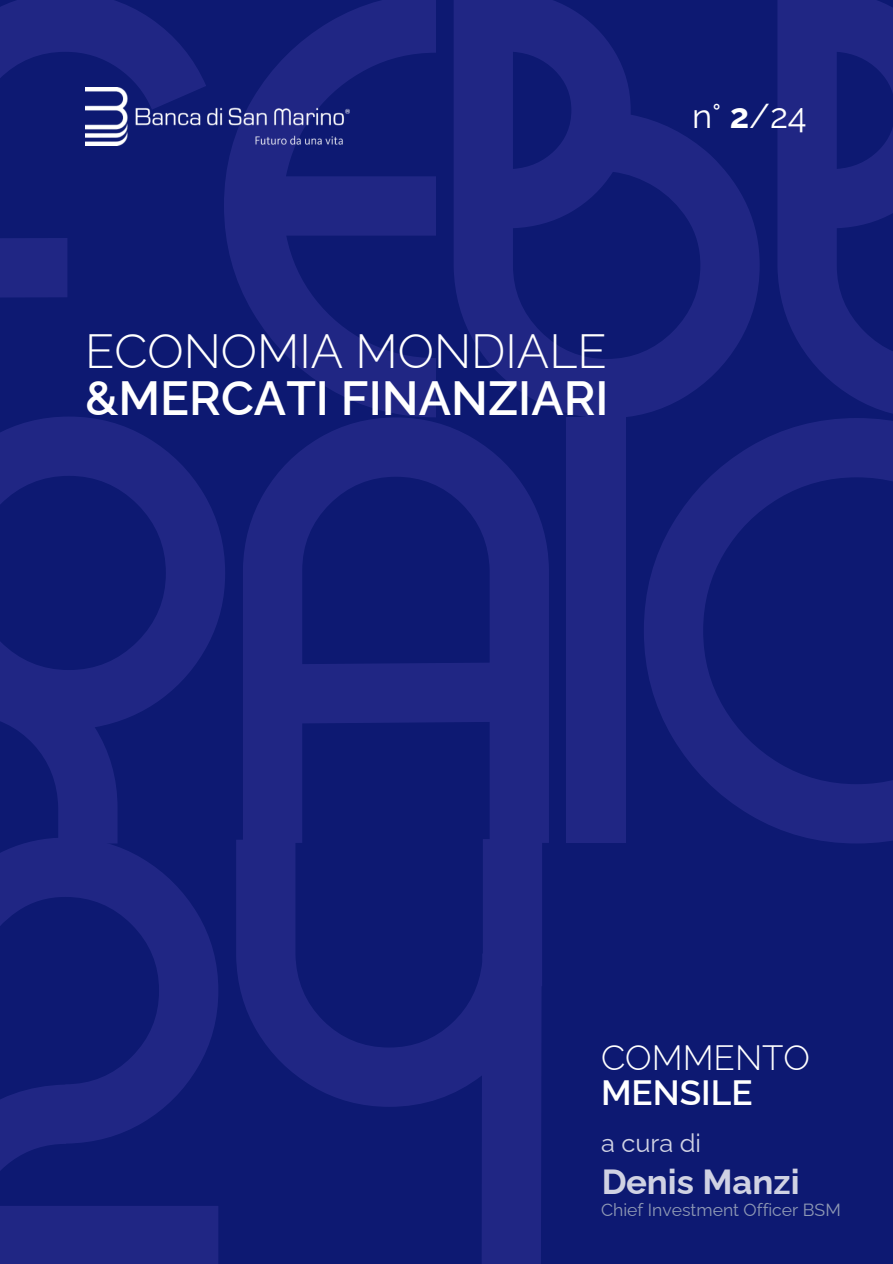
<style>
.page{position:relative;width:893px;height:1264px;background:#fff}
.page>*{position:absolute;margin:0;border:0;box-sizing:border-box;transform-origin:0 0}
.t1{font:600 48px "Raleway";color:#fff}
.t2{font:300 48px "Raleway";color:#fff}
.t3{font:300 35.1px "Raleway";color:#fff}
.t4{font:600 35.1px "Raleway";color:#fff}
.t5{font:700 34.8px "Raleway";color:#fff}
.t6{font:34.5px "Raleway";color:#fff}
.t7{font:25.5px "Raleway";color:#fff}
.t8{font:17.55px "Raleway";color:#adb7c4}
.s1{font-weight:700}
</style>
<div class="page">
<div style="left:0;top:0;width:892px;height:1263px;background:#0d1972"></div>
<img style="left:85px;top:87px;width:264px;height:58px">
<h1 class="t2" style="left:85px;top:322px;width:523px">ECONOMIA MONDIALE</h1>
<h1 class="t1" style="left:85px;top:370px;width:525px">&amp;MERCATI FINANZIARI</h1>
<h3 class="t6" style="left:692px;top:95px;width:116px">n° <span class="s1">2</span>/24</h3>
<h2 class="t3" style="left:601px;top:1037px;width:210px">COMMENTO</h2>
<h2 class="t4" style="left:601px;top:1072px;width:153px">MENSILE</h2>
<h3 class="t7" style="left:601px;top:1128px;width:102px">a cura di</h3>
<h3 class="t5" style="left:601px;top:1161px;width:200px">Denis Manzi</h3>
<p class="t8" style="left:601px;top:1199px;width:241px">Chief Investment Officer BSM</p>
</div>
